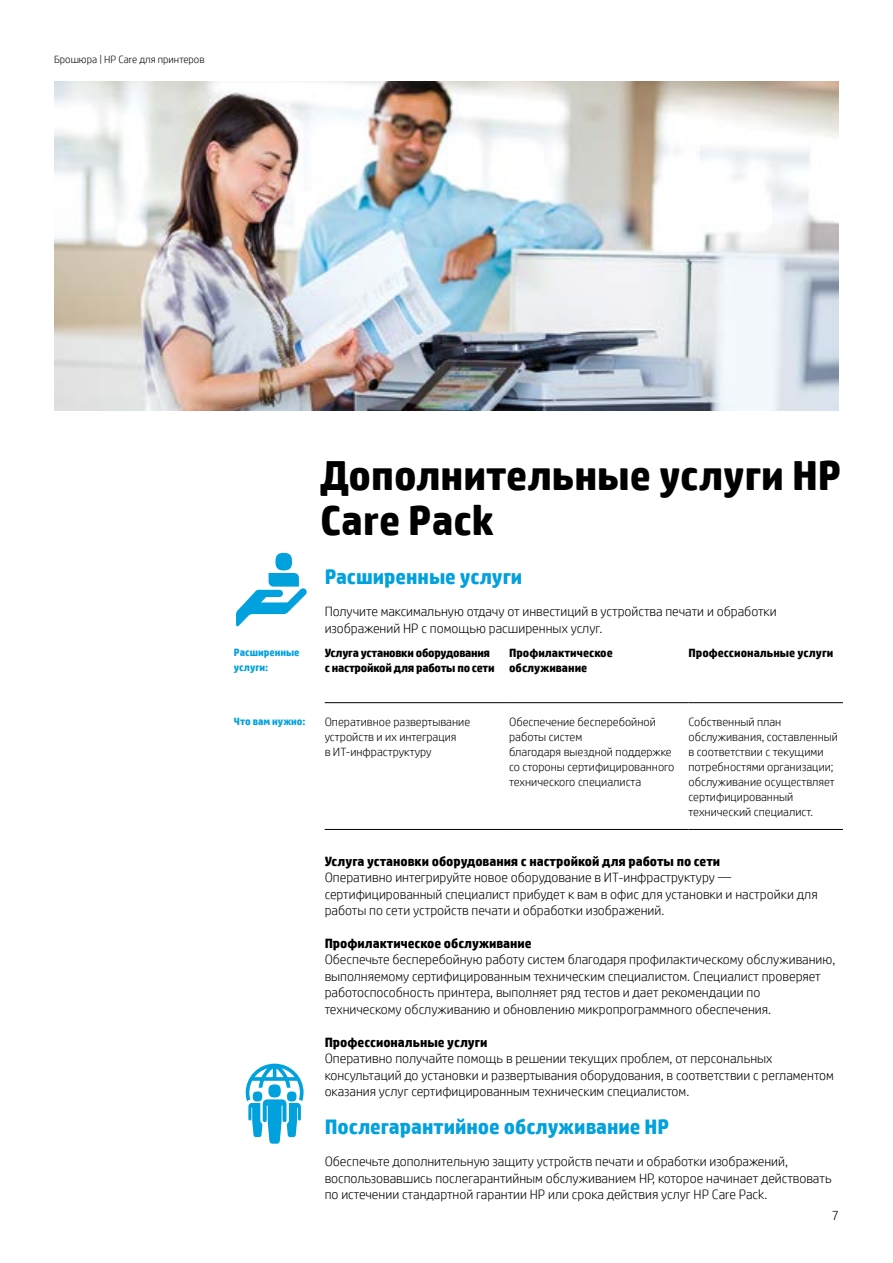
<style>
.page{position:relative;width:893px;height:1263px;background:#fff}
.page>*{position:absolute;margin:0;border:0;box-sizing:border-box;transform-origin:0 0}
.Headline_28_30{font:700 42px/45px "HP Simplified";color:#000}
.Subhead_14_16_bold_b{font:700 21px "HP Simplified";color:#00a1dd}
.Body{font:300 13.5px/16.5px "HP Simplified";color:#000}
.Body_last{font:300 13.5px/16.5px "HP Simplified";color:#000}
.Body_header_bold{font:700 13.5px "HP Simplified";color:#000}
.Table_text{font:300 12px/15px "HP Simplified";color:#000}
.Table_title{font:700 12px/15px "HP Simplified";letter-spacing:-.015em;color:#000}
.Table_title-2{font:700 10.5px/15px "HP Simplified";color:#00a1dd}
.Title_descriptor{font:300 10.5px "HP Simplified";color:#000}
</style>
<div class="page">
<img style="left:54px;top:81px;width:785px;height:329px">
<svg style="left:246px;top:1064px;width:58px;height:80px"></svg>
<div style="left:268px;top:1084px;width:13px;height:13px;background:#00a1dd;border-radius:50%"></div>
<div style="left:275px;top:553px;width:17px;height:17px;background:#00a1dd;border-radius:50%"></div>
<svg style="left:236px;top:573px;width:71px;height:53px"></svg>
<hr style="left:325px;top:702px;width:184px;height:1px;background:#000">
<hr style="left:509px;top:702px;width:179px;height:1px;background:#000">
<hr style="left:688px;top:702px;width:155px;height:1px;background:#000">
<hr style="left:325px;top:829px;width:184px;height:1px;background:#000">
<hr style="left:509px;top:829px;width:179px;height:1px;background:#000">
<hr style="left:688px;top:829px;width:155px;height:1px;background:#000">
<p class="Title_descriptor" style="left:54px;top:52px;width:152px">Брошюра | HP Care для принтеров</p>
<p class="Headline_28_30" style="left:320px;top:453px;width:523px">Дополнительные услуги HP<br>Care Pack</p>
<p class="Subhead_14_16_bold_b" style="left:325px;top:562px;width:199px">Расширенные услуги</p>
<p class="Body" style="left:325px;top:603px;width:454px">Получите максимальную отдачу от инвестиций в устройства печати и обработки изображений HP с помощью расширенных услуг.</p>
<p class="Table_title-2" style="left:234px;top:645px;width:67px">Расширенные услуги:</p>
<p class="Table_title" style="left:325px;top:646px;width:172px">Услуга установки оборудования с настройкой для работы по сети</p>
<p class="Table_title" style="left:509px;top:646px;width:105px">Профилактическое обслуживание</p>
<p class="Table_title" style="left:688px;top:646px;width:146px">Профессиональные услуги</p>
<p class="Table_title-2" style="left:234px;top:714px;width:73px">Что вам нужно:</p>
<p class="Table_text" style="left:325px;top:714px;width:147px">Оперативное развертывание устройств и их интеграция<br>в ИТ-инфраструктуру</p>
<p class="Table_text" style="left:509px;top:714px;width:167px">Обеспечение бесперебойной работы систем<br>благодаря выездной поддержке со стороны сертифицированного технического специалиста</p>
<p class="Table_text" style="left:688px;top:714px;width:151px">Собственный план обслуживания, составленный в соответствии с текущими потребностями организации; обслуживание осуществляет сертифицированный технический специалист.</p>
<p class="Body_header_bold" style="left:325px;top:852px;width:397px">Услуга установки оборудования с настройкой для работы по сети</p>
<p class="Body" style="left:325px;top:869px;width:495px">Оперативно интегрируйте новое оборудование в ИТ-инфраструктуру — сертифицированный специалист прибудет к вам в офис для установки и настройки для работы по сети устройств печати и обработки изображений.</p>
<p class="Body_header_bold" style="left:325px;top:934px;width:209px">Профилактическое обслуживание</p>
<p class="Body" style="left:325px;top:951px;width:512px">Обеспечьте бесперебойную работу систем благодаря профилактическому обслуживанию, выполняемому сертифицированным техническим специалистом. Специалист проверяет работоспособность принтера, выполняет ряд тестов и дает рекомендации по техническому обслуживанию и обновлению микропрограммного обеспечения.</p>
<p class="Body_header_bold" style="left:325px;top:1033px;width:164px">Профессиональные услуги</p>
<p class="Body_last" style="left:325px;top:1050px;width:511px">Оперативно получайте помощь в решении текущих проблем, от персональных консультаций до установки и развертывания оборудования, в соответствии с регламентом оказания услуг сертифицированным техническим специалистом.</p>
<p class="Subhead_14_16_bold_b" style="left:325px;top:1113px;width:346px">Послегарантийное обслуживание HP</p>
<p class="Body_last" style="left:325px;top:1153px;width:508px">Обеспечьте дополнительную защиту устройств печати и обработки изображений, воспользовавшись послегарантийным обслуживанием HP, которое начинает действовать по истечении стандартной гарантии HP или срока действия услуг HP Care Pack.</p>
<p class="Body" style="left:832px;top:1207px;width:9px">7</p>
</div>
